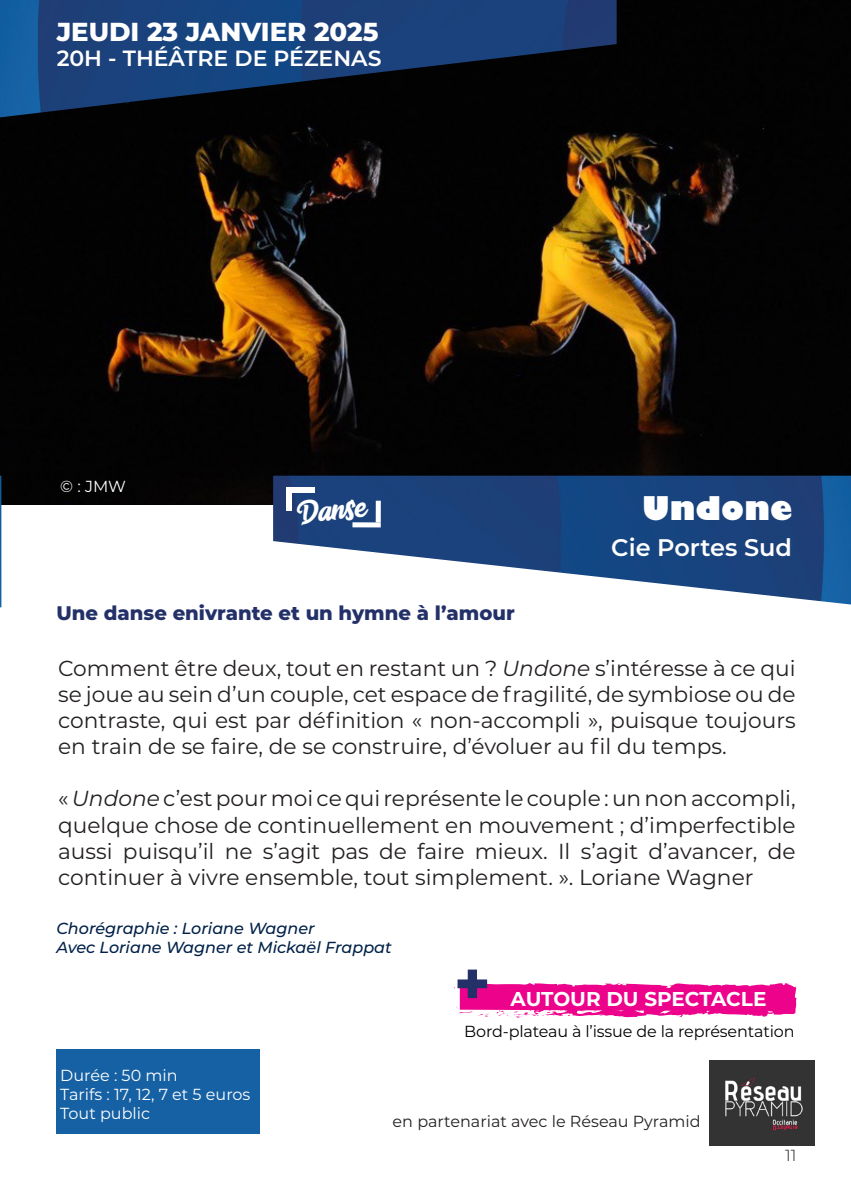
<style>
.page{position:relative;width:851px;height:1191px;background:#fff}
.page>*{position:absolute;margin:0;border:0;box-sizing:border-box;transform-origin:0 0}
.Sous-titre{font:800 60px "Montserrat";color:#243169}
.Titre_Spectacle{font:800 32px "Gill Sans";color:#fff}
.Jour{font:800 26px "Montserrat";color:#fff}
.Type{font:26px "Radiant";color:#fff}
.Lieu{font:600 24px "Montserrat";color:#fff}
.Lieu-2{font:600 22px "Montserrat";color:#fff}
.Résumé{font:21.8px/26px "Montserrat";color:#231f20;text-align:justify}
.Titre{font:700 20px "Montserrat";letter-spacing:-.005em;color:#fff}
.Sous-titre-2{font:800 19.6px "Montserrat";color:#243169}
.Infos{font:italic 500 16px "Montserrat";color:#002148}
.infos_tarif{font:16px "Montserrat";color:#fff}
.Le___partenariat{font:16px "Montserrat";letter-spacing:-.01em;color:#000001}
.Le___partenariat-2{font:16px "Montserrat";color:#231f20}
.Crédit_photo{font:16px "Montserrat";color:#fff}
.t1{font:300 16px "Montserrat";color:#231f20}
.s1{font-style:italic}
</style>
<div class="page">
<img style="left:0;top:0;width:850px;height:505px">
<img style="left:273px;top:475px;width:577px;height:129px">
<img style="left:0;top:0;width:616px;height:117px">
<div style="left:375px;top:501px;width:6px;height:21px;background:#fff"></div>
<div style="left:352px;top:522px;width:28px;height:5px;background:#fff"></div>
<div style="left:286px;top:489px;width:5px;height:22px;background:#fff"></div>
<div style="left:286px;top:487px;width:29px;height:5px;background:#fff"></div>
<img style="left:709px;top:1060px;width:105px;height:85px">
<div style="left:57px;top:1049px;width:203px;height:85px;background:#1661a4"></div>
<img style="left:0;top:475px;width:1px;height:132px">
<svg style="left:454px;top:982px;width:342px;height:36px"></svg>
<p class="Jour" style="left:57px;top:13px;width:323px">JEUDI 23 JANVIER 2025</p>
<p class="Lieu-2" style="left:57px;top:43px;width:326px">20H - THÉÂTRE DE PÉZENAS</p>
<p class="Crédit_photo" style="left:60px;top:475px;width:67px">© : JMW</p>
<p class="Type" style="left:294px;top:493px;width:72px;rotate:-6deg">Danse</p>
<p class="Sous-titre-2" style="left:56px;top:598px;width:460px">Une danse enivrante et un hymne à l’amour</p>
<p class="Titre_Spectacle" style="left:642px;top:488px;width:152px">Undone</p>
<p class="Lieu" style="left:611px;top:530px;width:182px">Cie Portes Sud</p>
<p class="Résumé" style="left:58px;top:654px;width:739px">Comment être deux, tout en restant un ? <span class="s1">Undone</span> s’intéresse à ce qui se joue au sein d’un couple, cet espace de fragilité, de symbiose ou de contraste, qui est par définition « non-accompli », puisque toujours en train de se faire, de se construire, d’évoluer au fil du temps.</p>
<p class="Résumé" style="left:58px;top:785px;width:739px">« <span class="s1">Undone</span> c’est pour moi ce qui représente le couple : un non accompli, quelque chose de continuellement en mouvement ; d’imperfectible aussi puisqu’il ne s’agit pas de faire mieux. Il s’agit d’avancer, de continuer à vivre ensemble, tout simplement. ». Loriane Wagner</p>
<p class="Infos" style="left:56px;top:917px;width:260px">Chorégraphie : Loriane Wagner</p>
<p class="Infos" style="left:56px;top:936px;width:337px">Avec Loriane Wagner et Mickaël Frappat</p>
<p class="Sous-titre" style="left:454px;top:939px;width:38px">+</p>
<p class="Titre" style="left:510px;top:984px;width:257px">AUTOUR DU SPECTACLE</p>
<p class="Le___partenariat" style="left:464px;top:1020px;width:332px">Bord-plateau à l’issue de la représentation</p>
<p class="infos_tarif" style="left:60px;top:1063px;width:119px">Durée : 50 min</p>
<p class="infos_tarif" style="left:60px;top:1083px;width:192px">Tarifs : 17, 12, 7 et 5 euros</p>
<p class="infos_tarif" style="left:60px;top:1102px;width:91px">Tout public</p>
<p class="Le___partenariat-2" style="left:392px;top:1110px;width:309px">en partenariat avec le Réseau Pyramid</p>
<p class="t1" style="left:785px;top:1144px;width:13px">11</p>
</div>
